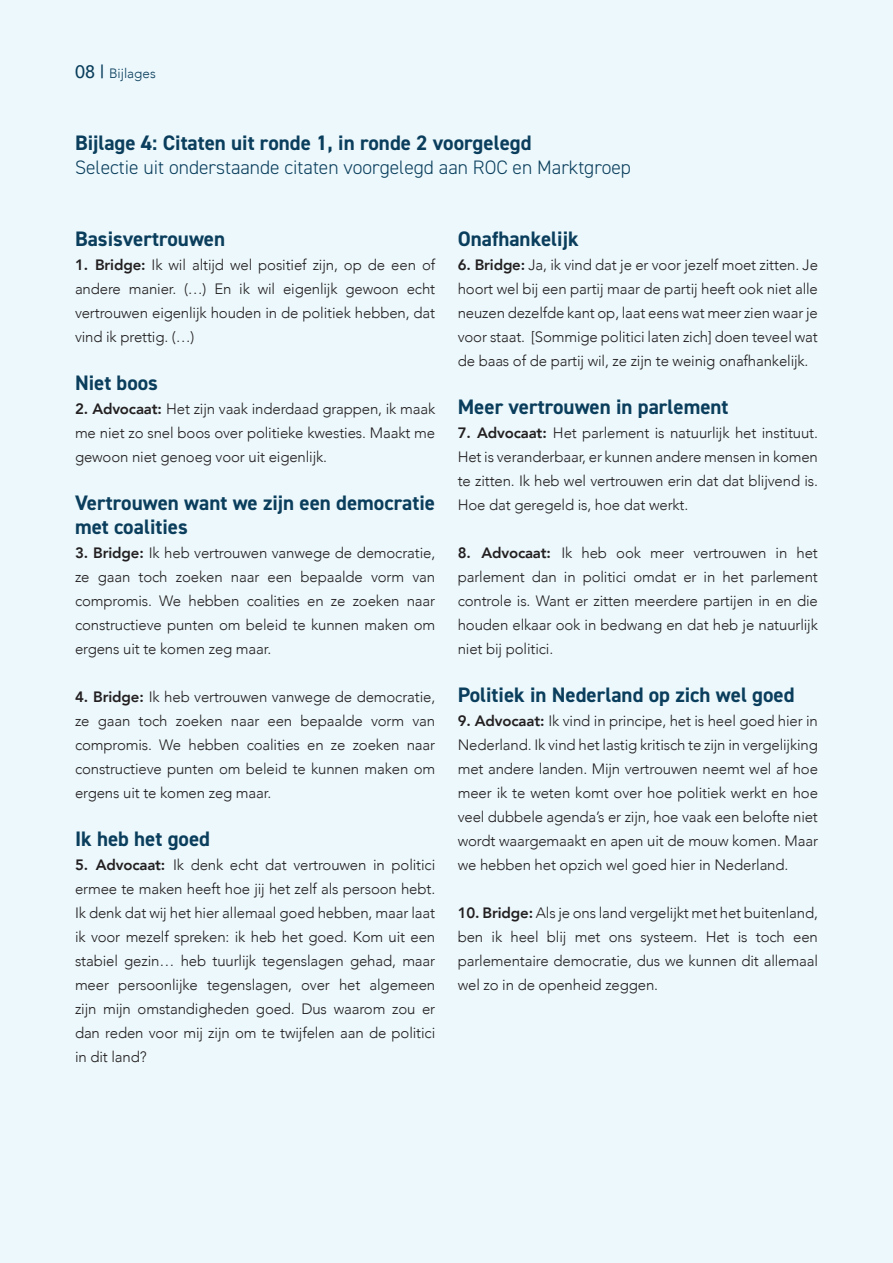
<style>
.page{position:relative;width:893px;height:1263px;background:#fff}
.page>*{position:absolute;margin:0;border:0;box-sizing:border-box;transform-origin:0 0}
.t1{font:700 21px/24px "DIN2014";color:#0a3e5c}
.t2{font:300 19.5px "DIN2014";color:#0a3e5c}
.t3{font:300 15px/24px "Avenir";letter-spacing:-.01em;color:#231f20;text-align:justify}
.t4{font:300 13.5px "Avenir";color:#0a3e5c}
.s1{font-weight:500;font-size:18px}
.s2{font-weight:800}
</style>
<div class="page">
<div style="left:0;top:0;width:892px;height:1262px;background:#ecf8fc"></div>
<p class="t4" style="left:75px;top:65px;width:82px"><span class="s1">08 |</span> Bijlages</p>
<p class="t1" style="left:75px;top:131px;width:458px">Bijlage 4: Citaten uit ronde 1, in ronde 2 voorgelegd</p>
<p class="t2" style="left:75px;top:155px;width:557px">Selectie uit onderstaande citaten voorgelegd aan ROC en Marktgroep</p>
<p class="t1" style="left:75px;top:227px;width:152px">Basisvertrouwen</p>
<p class="t3" style="left:75px;top:253px;width:362px"><span class="s2">1. Bridge:</span> Ik wil altijd wel positief zijn, op de een of andere manier. (…) En ik wil eigenlijk gewoon echt vertrouwen eigenlijk houden in de politiek hebben, dat vind ik prettig. (…)</p>
<p class="t1" style="left:75px;top:371px;width:85px">Niet boos</p>
<p class="t3" style="left:75px;top:397px;width:362px"><span class="s2">2. Advocaat:</span> Het zijn vaak inderdaad grappen, ik maak me niet zo snel boos over politieke kwesties. Maakt me gewoon niet genoeg voor uit eigenlijk.</p>
<p class="t1" style="left:75px;top:491px;width:362px">Vertrouwen want we zijn een democratie met coalities</p>
<p class="t3" style="left:75px;top:541px;width:362px"><span class="s2">3. Bridge:</span> Ik heb vertrouwen vanwege de democratie, ze gaan toch zoeken naar een bepaalde vorm van compromis. We hebben coalities en ze zoeken naar constructieve punten om beleid te kunnen maken om ergens uit te komen zeg maar.</p>
<p class="t3" style="left:75px;top:685px;width:362px"><span class="s2">4. Bridge:</span> Ik heb vertrouwen vanwege de democratie, ze gaan toch zoeken naar een bepaalde vorm van compromis. We hebben coalities en ze zoeken naar constructieve punten om beleid te kunnen maken om ergens uit te komen zeg maar.</p>
<p class="t1" style="left:75px;top:827px;width:137px">Ik heb het goed</p>
<p class="t3" style="left:75px;top:853px;width:362px"><span class="s2">5. Advocaat:</span> Ik denk echt dat vertrouwen in politici ermee te maken heeft hoe jij het zelf als persoon hebt.<br>Ik denk dat wij het hier allemaal goed hebben, maar laat ik voor mezelf spreken: ik heb het goed. Kom uit een stabiel gezin… heb tuurlijk tegenslagen gehad, maar meer persoonlijke tegenslagen, over het algemeen zijn mijn omstandigheden goed. Dus waarom zou er dan reden voor mij zijn om te twijfelen aan de politici in dit land?</p>
<p class="t1" style="left:458px;top:227px;width:122px">Onafhankelijk</p>
<p class="t3" style="left:458px;top:253px;width:362px"><span class="s2">6. Bridge:</span> Ja, ik vind dat je er voor jezelf moet zitten. Je hoort wel bij een partij maar de partij heeft ook niet alle neuzen dezelfde kant op, laat eens wat meer zien waar je voor staat. [Sommige politici laten zich] doen teveel wat de baas of de partij wil, ze zijn te weinig onafhankelijk.</p>
<p class="t1" style="left:458px;top:395px;width:272px">Meer vertrouwen in parlement</p>
<p class="t3" style="left:458px;top:421px;width:362px"><span class="s2">7. Advocaat:</span> Het parlement is natuurlijk het instituut.<br>Het is veranderbaar, er kunnen andere mensen in komen te zitten. Ik heb wel vertrouwen erin dat dat blijvend is.<br>Hoe dat geregeld is, hoe dat werkt.</p>
<p class="t3" style="left:458px;top:541px;width:362px"><span class="s2">8. Advocaat:</span> Ik heb ook meer vertrouwen in het parlement dan in politici omdat er in het parlement controle is. Want er zitten meerdere partijen in en die houden elkaar ook in bedwang en dat heb je natuurlijk niet bij politici.</p>
<p class="t1" style="left:458px;top:683px;width:338px">Politiek in Nederland op zich wel goed</p>
<p class="t3" style="left:458px;top:709px;width:362px"><span class="s2">9. Advocaat:</span> Ik vind in principe, het is heel goed hier in Nederland. Ik vind het lastig kritisch te zijn in vergelijking met andere landen. Mijn vertrouwen neemt wel af hoe meer ik te weten komt over hoe politiek werkt en hoe veel dubbele agenda’s er zijn, hoe vaak een belofte niet wordt waargemaakt en apen uit de mouw komen. Maar we hebben het opzich wel goed hier in Nederland.</p>
<p class="t3" style="left:458px;top:901px;width:362px"><span class="s2">10. Bridge:</span> Als je ons land vergelijkt met het buitenland, ben ik heel blij met ons systeem. Het is toch een parlementaire democratie, dus we kunnen dit allemaal wel zo in de openheid zeggen.</p>
</div>
